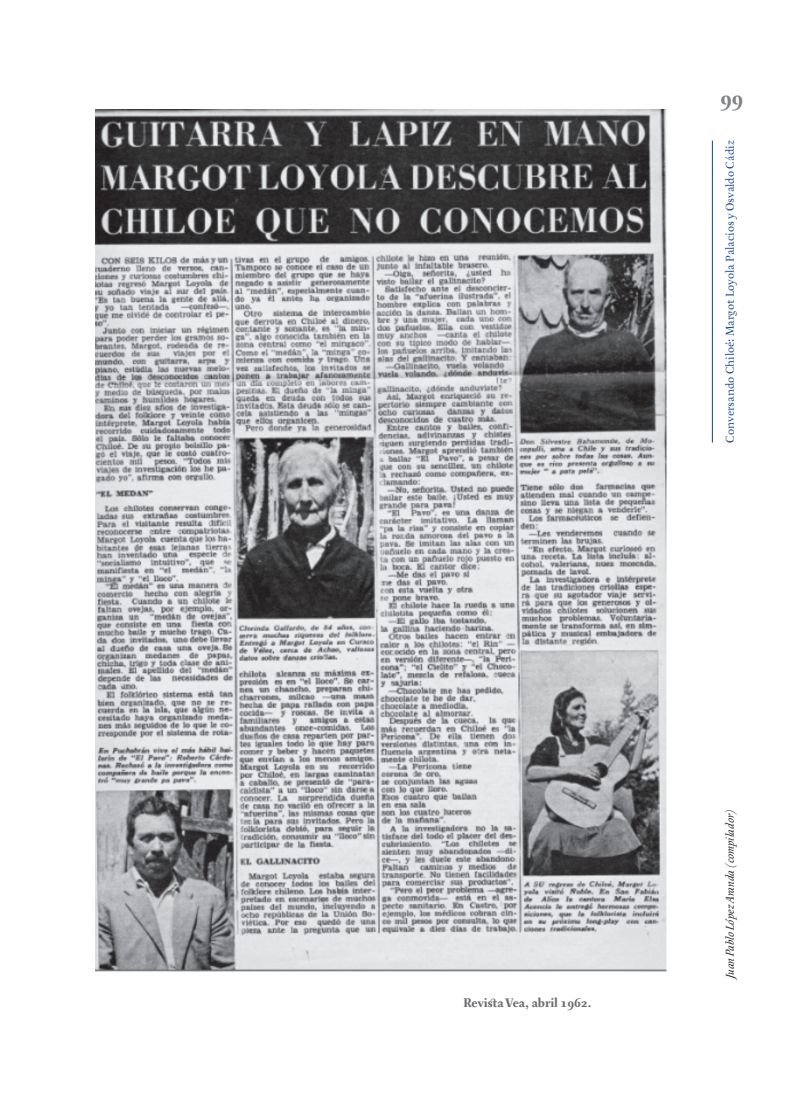
<style>
.page{position:relative;width:808px;height:1106px;background:#fff}
.page>*{position:absolute;margin:0;border:0;box-sizing:border-box;transform-origin:0 0}
.t1{font:700 22.5px "Australis Pro";color:#808285}
.t2{font:700 13.35px "Australis Pro";color:#6c6d70}
.t3{font:12px "Australis Pro";color:#154189}
.t4{font:italic 12px "Australis Pro";color:#231f20}
</style>
<div class="page">
<hr style="left:712px;top:141px;width:1px;height:301px;background:#154189">
<img style="left:96px;top:109px;width:571px;height:862px">
<h1 class="t1" style="left:720px;top:85px;width:24px">99</h1>
<p class="t3" style="left:723px;top:442px;width:303px;rotate:-90deg">Conversando Chiloé: Margot Loyola Palacios y Osvaldo Cádiz</p>
<p class="t2" style="left:463px;top:995px;width:129px">Revista Vea, abril 1962.</p>
<p class="t4" style="left:723px;top:978px;width:171px;rotate:-90deg">Juan Pablo López Aranda (compilador)</p>
</div>
